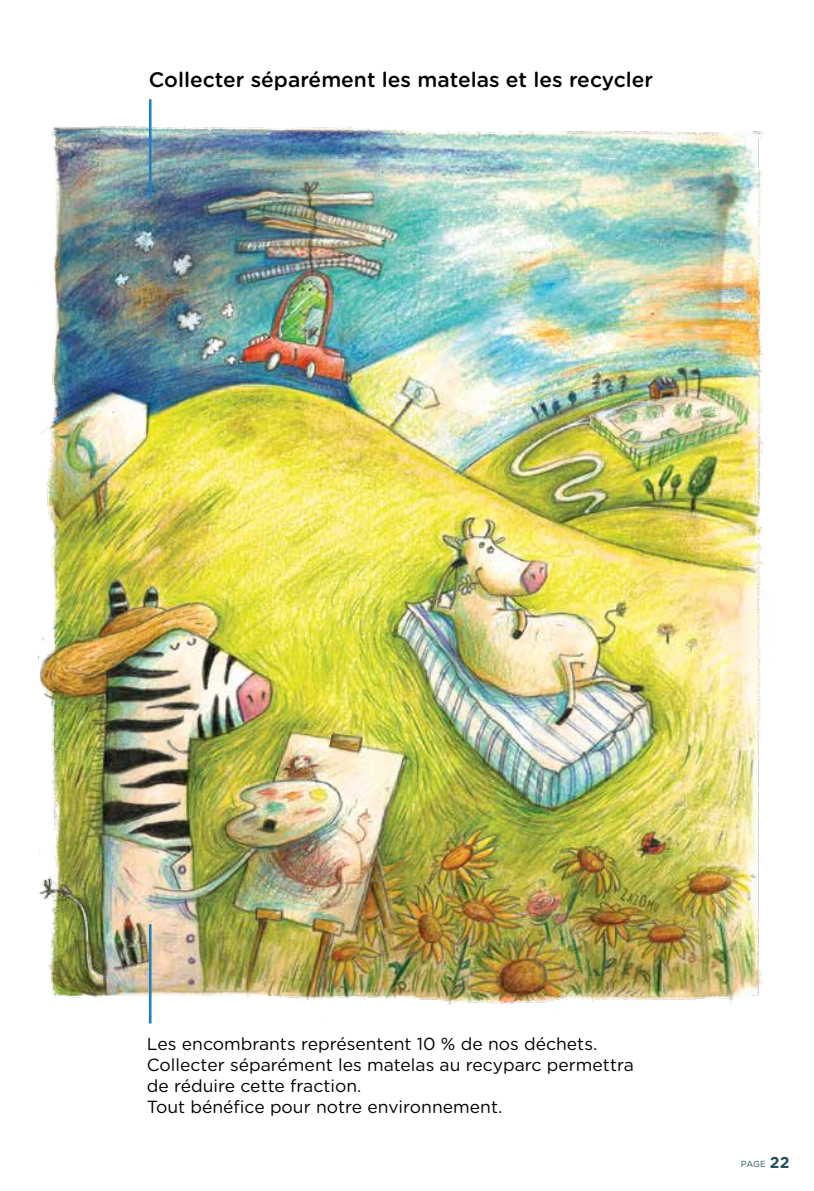
<style>
.page{position:relative;width:814px;height:1191px;background:#fff}
.page>*{position:absolute;margin:0;border:0;box-sizing:border-box;transform-origin:0 0}
.t1{font:500 21px "Gotham Rounded";color:#000}
.t2{font:17.5px/21px "Gotham Rounded";color:#000}
.t3{font:8.75px "Gotham Rounded";color:#24525c}
.s1{font-weight:700;font-size:15.75px}
</style>
<div class="page">
<img style="left:38px;top:124px;width:728px;height:899px">
<hr style="left:149px;top:99px;width:2px;height:99px;background:#1e7fc3">
<hr style="left:149px;top:924px;width:2px;height:99px;background:#1e7fc3">
<p class="t1" style="left:149px;top:64px;width:506px">Collecter séparément les matelas et les recycler</p>
<p class="t2" style="left:147px;top:1033px;width:488px">Les encombrants représentent 10 % de nos déchets.<br>Collecter séparément les matelas au recyparc permettra de réduire cette fraction.<br>Tout bénéfice pour notre environnement.</p>
<p class="t3" style="left:740px;top:1157px;width:50px">PAGE <span class="s1">22</span></p>
</div>
